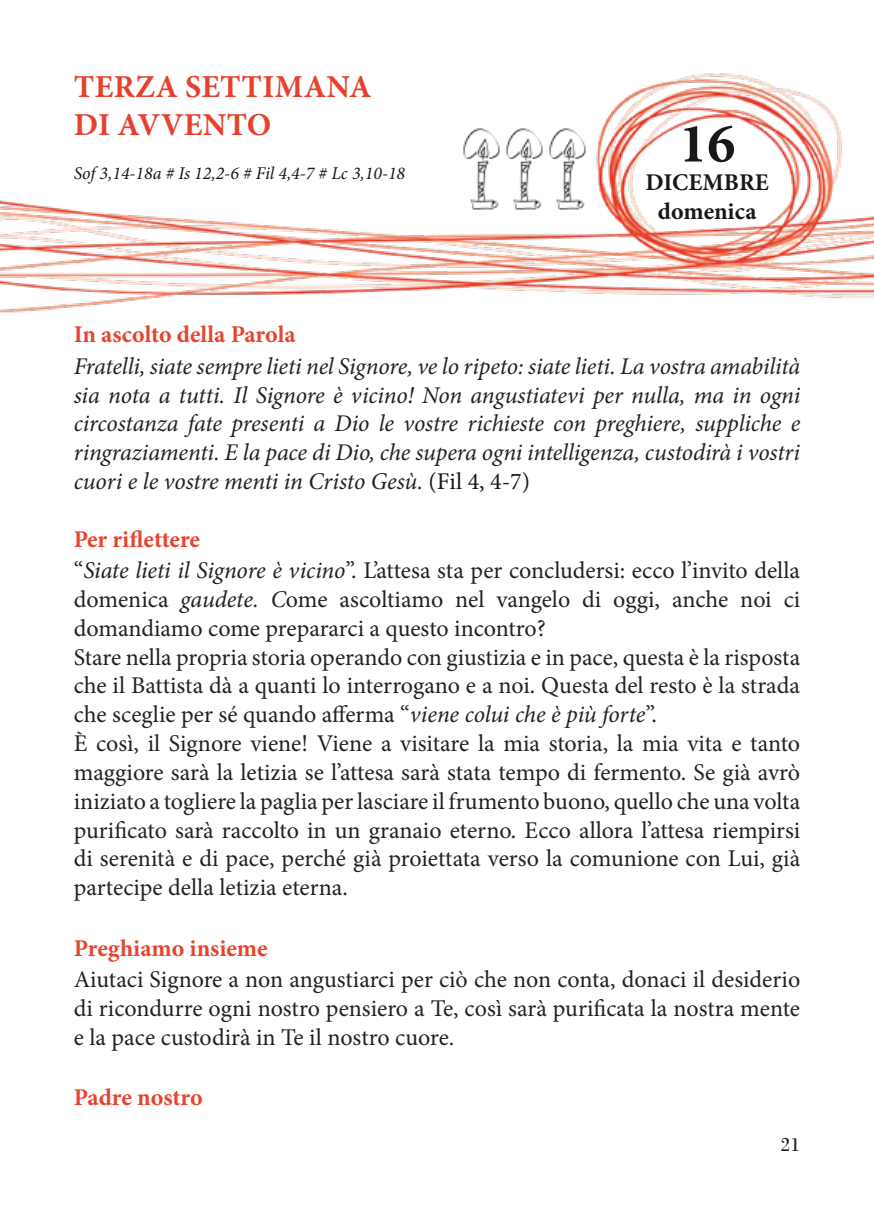
<style>
.page{position:relative;width:874px;height:1225px;background:#fff}
.page>*{position:absolute;margin:0;border:0;box-sizing:border-box;transform-origin:0 0}
.t1{font:700 56px "Minion Pro";color:#1a171c}
.t2{font:700 32px/38.4px "Minion Pro";letter-spacing:.01em;color:#e6412d}
.t3{font:24px/28.8px "Minion Pro";color:#222}
.t4{font:italic 24px/28.8px "Minion Pro";letter-spacing:-.005em;color:#222;text-align:justify}
.t5{font:700 24px "Minion Pro";color:#e6442e}
.t6{font:700 24px/28.8px "Minion Pro";color:#1a171c;text-align:center}
.t7{font:20px "Bodoni";color:#1a171c}
.t8{font:italic 18px "Minion Pro";color:#1a171c}
.s1{font-style:normal;color:#1a171c}
.s2{font-weight:700;color:#e6442e}
.s3{font-style:italic}
</style>
<div class="page">
<img style="left:0;top:73px;width:873px;height:241px">
<img style="left:548px;top:128px;width:38px;height:83px">
<img style="left:505px;top:128px;width:38px;height:83px">
<img style="left:462px;top:128px;width:38px;height:83px">
<h2 class="t2" style="left:74px;top:67px;width:299px">TERZA SETTIMANA<br>DI AVVENTO</h2>
<p class="t8" style="left:74px;top:161px;width:333px">Sof 3,14-18a # Is 12,2-6 # Fil 4,4-7 # Lc 3,10-18</p>
<h1 class="t1" style="left:678px;top:104px;width:57px">16</h1>
<p class="t6" style="left:645px;top:168px;width:125px">DICEMBRE domenica</p>
<p class="t5" style="left:74px;top:317px;width:223px">In ascolto della Parola</p>
<p class="t4" style="left:74px;top:352px;width:727px">Fratelli, siate sempre lieti nel Signore, ve lo ripeto: siate lieti. La vostra amabilità sia nota a tutti. Il Signore è vicino! Non angustiatevi per nulla, ma in ogni circostanza fate presenti a Dio le vostre richieste con preghiere, suppliche e ringraziamenti. E la pace di Dio, che supera ogni intelligenza, custodirà i vostri cuori e le vostre menti in Cristo Gesù. <span class="s1">(Fil 4, 4-7)</span></p>
<p class="t3" style="left:74px;top:523px;width:727px;line-height:31.6px"><span class="s2">Per riflettere<br></span>“<span class="s3">Siate lieti il Signore è vicino</span>”. L’attesa sta per concludersi: ecco l’invito della</p>
<p class="t3" style="left:74px;top:585px;width:727px">domenica <span class="s3">gaudete. C</span>ome ascoltiamo nel vangelo di oggi, anche noi ci domandiamo come prepararci a questo incontro?<br>Stare nella propria storia operando con giustizia e in pace, questa è la risposta che il Battista dà a quanti lo interrogano e a noi. Questa del resto è la strada che sceglie per sé quando afferma “<span class="s3">viene colui che è più forte</span>”.<br>È così, il Signore viene! Viene a visitare la mia storia, la mia vita e tanto maggiore sarà la letizia se l’attesa sarà stata tempo di fermento. Se già avrò iniziato a togliere la paglia per lasciare il frumento buono, quello che una volta purificato sarà raccolto in un granaio eterno. Ecco allora l’attesa riempirsi di serenità e di pace, perché già proiettata verso la comunione con Lui, già partecipe della letizia eterna.</p>
<p class="t5" style="left:74px;top:931px;width:195px">Preghiamo insieme</p>
<p class="t3" style="left:74px;top:965px;width:727px;text-align:justify">Aiutaci Signore a non angustiarci per ciò che non conta, donaci il desiderio di ricondurre ogni nostro pensiero a Te, così sarà purificata la nostra mente e la pace custodirà in Te il nostro cuore.</p>
<p class="t5" style="left:74px;top:1080px;width:130px">Padre nostro</p>
<p class="t7" style="left:780px;top:1132px;width:21px">21</p>
</div>
